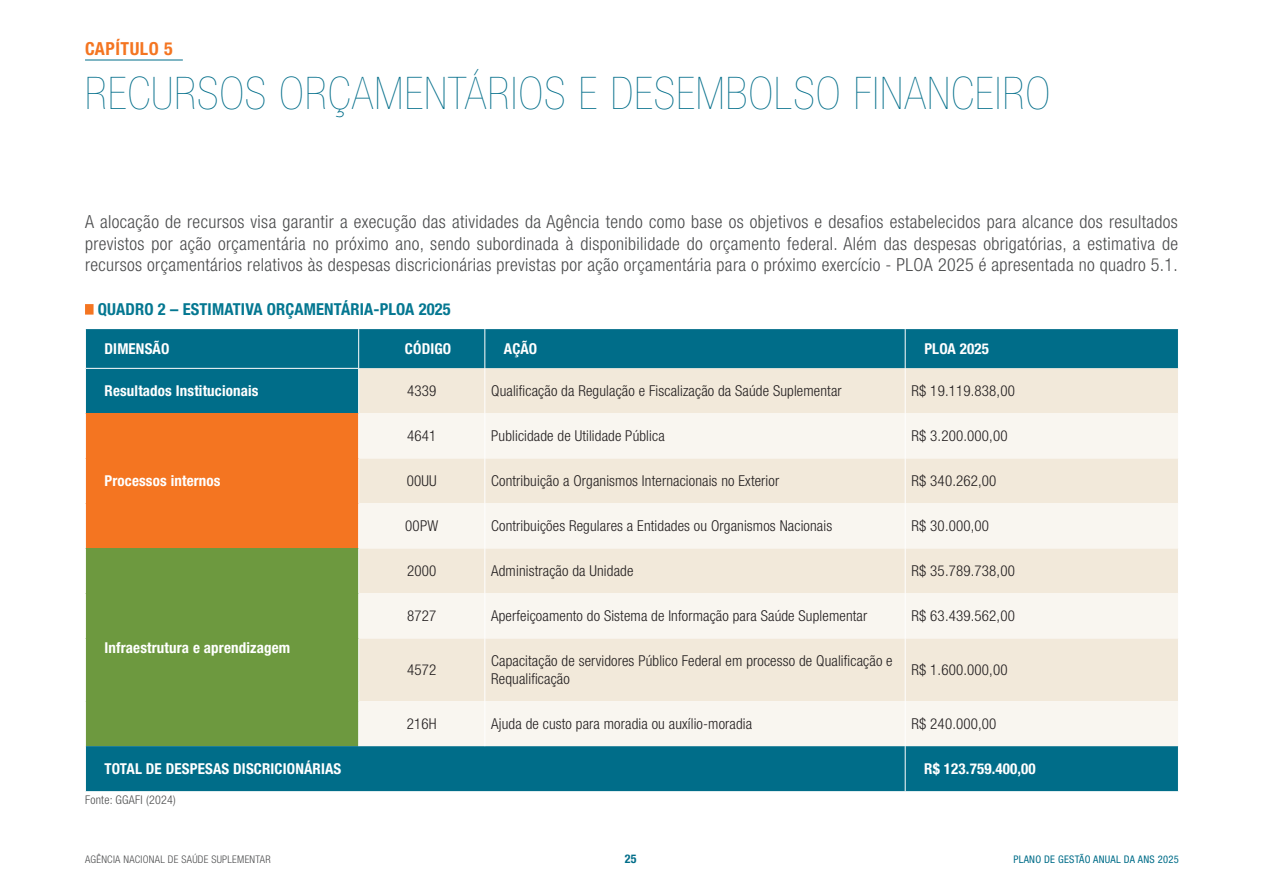
<style>
.page{position:relative;width:1263px;height:893px;background:#fff}
.page>*{position:absolute;margin:0;border:0;box-sizing:border-box;transform-origin:0 0}
.t1{font:200 condensed 45px "Helvetica Neue LT Std";letter-spacing:.03em;color:#006d89}
.t2{font:300 condensed 18px/21.6px "Helvetica Neue LT Std";letter-spacing:.02em;color:#4b4c4d;text-align:justify}
.t3{font:700 condensed 18px "Helvetica Neue LT Std";letter-spacing:.03em;color:#f47521}
.t4{font:700 condensed 16.5px "Helvetica Neue LT Std";letter-spacing:.01em;color:#047791}
.t5{font:300 condensed 15px/18px "Helvetica Neue LT Std";letter-spacing:.01em;color:#231f20}
.t6{font:700 condensed 15px "Helvetica Neue LT Std";letter-spacing:.01em;color:#fff}
.t7{font:300 condensed 12px "Helvetica Neue LT Std";letter-spacing:.02em;color:#4b4c4d}
.t8{font:700 condensed 12px "Helvetica Neue LT Std";color:#006d89}
.t9{font:300 condensed 10.5px "Helvetica Neue LT Std";letter-spacing:.025em;color:#4b4c4d}
.t10{font:condensed 10.5px "Helvetica Neue LT Std";letter-spacing:.025em;color:#006d89}
</style>
<div class="page">
<hr style="left:85px;top:60px;width:98px;height:1px;background:#006d89">
<div style="left:85px;top:304px;width:9px;height:11px;background:#f47521"></div>
<div style="left:86px;top:329px;width:1092px;height:462px;background:#006d89"></div>
<div style="left:359px;top:368px;width:819px;height:45px;background:#f2e9da"></div>
<div style="left:85px;top:413px;width:274px;height:135px;background:#f47521"></div>
<svg style="left:359px;top:413px;width:819px;height:333px;fill:#f9f6f0"></svg>
<div style="left:85px;top:548px;width:274px;height:198px;background:#6d993f"></div>
<hr style="left:358px;top:329px;width:1px;height:39px;background:#fff">
<hr style="left:484px;top:329px;width:1px;height:39px;background:#fff">
<hr style="left:905px;top:329px;width:1px;height:39px;background:#fff">
<hr style="left:484px;top:368px;width:1px;height:45px;background:#fff">
<hr style="left:905px;top:368px;width:1px;height:45px;background:#fff">
<hr style="left:484px;top:413px;width:1px;height:45px;background:#fff">
<hr style="left:905px;top:413px;width:1px;height:45px;background:#fff">
<hr style="left:484px;top:458px;width:1px;height:45px;background:#fff">
<hr style="left:905px;top:458px;width:1px;height:45px;background:#fff">
<hr style="left:484px;top:503px;width:1px;height:45px;background:#fff">
<hr style="left:905px;top:503px;width:1px;height:45px;background:#fff">
<hr style="left:484px;top:548px;width:1px;height:45px;background:#fff">
<hr style="left:905px;top:548px;width:1px;height:45px;background:#fff">
<hr style="left:484px;top:593px;width:1px;height:45px;background:#fff">
<hr style="left:905px;top:593px;width:1px;height:45px;background:#fff">
<hr style="left:484px;top:638px;width:1px;height:63px;background:#fff">
<hr style="left:905px;top:638px;width:1px;height:63px;background:#fff">
<hr style="left:484px;top:701px;width:1px;height:45px;background:#fff">
<hr style="left:905px;top:701px;width:1px;height:45px;background:#fff">
<hr style="left:358px;top:368px;width:1px;height:45px;background:#fff">
<hr style="left:86px;top:368px;width:272px;height:1px;background:#fff">
<hr style="left:85px;top:413px;width:1px;height:45px;background:#fff">
<hr style="left:358px;top:413px;width:1px;height:45px;background:#fff">
<hr style="left:85px;top:458px;width:1px;height:45px;background:#fff">
<hr style="left:358px;top:458px;width:1px;height:45px;background:#fff">
<hr style="left:85px;top:503px;width:1px;height:45px;background:#fff">
<hr style="left:358px;top:503px;width:1px;height:45px;background:#fff">
<hr style="left:85px;top:548px;width:1px;height:45px;background:#fff">
<hr style="left:358px;top:548px;width:1px;height:45px;background:#fff">
<hr style="left:85px;top:593px;width:1px;height:45px;background:#fff">
<hr style="left:358px;top:593px;width:1px;height:45px;background:#fff">
<hr style="left:85px;top:638px;width:1px;height:63px;background:#fff">
<hr style="left:358px;top:638px;width:1px;height:63px;background:#fff">
<hr style="left:85px;top:701px;width:1px;height:45px;background:#fff">
<hr style="left:358px;top:701px;width:1px;height:45px;background:#fff">
<hr style="left:905px;top:746px;width:1px;height:45px;background:#fff">
<p class="t3" style="left:85px;top:38px;width:89px">CAPÍTULO 5</p>
<h1 class="t1" style="left:85px;top:69px;width:966px">RECURSOS ORÇAMENTÁRIOS E DESEMBOLSO FINANCEIRO</h1>
<p class="t2" style="left:85px;top:211px;width:1094px">A alocação de recursos visa garantir a execução das atividades da Agência tendo como base os objetivos e desafios estabelecidos para alcance dos resultados previstos por ação orçamentária no próximo ano, sendo subordinada à disponibilidade do orçamento federal. Além das despesas obrigatórias, a estimativa de recursos orçamentários relativos às despesas discricionárias previstas por ação orçamentária para o próximo exercício - PLOA 2025 é apresentada no quadro 5.1.</p>
<p class="t4" style="left:98px;top:299px;width:355px">QUADRO 2 – ESTIMATIVA ORÇAMENTÁRIA-PLOA 2025</p>
<p class="t6" style="left:105px;top:340px;width:66px">DIMENSÃO</p>
<p class="t6" style="left:405px;top:340px;width:48px">CÓDIGO</p>
<p class="t6" style="left:504px;top:340px;width:35px">AÇÃO</p>
<p class="t6" style="left:924px;top:340px;width:66px">PLOA 2025</p>
<p class="t6" style="left:105px;top:382px;width:155px">Resultados Institucionais</p>
<p class="t5" style="left:407px;top:382px;width:31px">4339</p>
<p class="t5" style="left:491px;top:382px;width:352px">Qualificação da Regulação e Fiscalização da Saúde Suplementar</p>
<p class="t5" style="left:911px;top:382px;width:105px">R$ 19.119.838,00</p>
<p class="t6" style="left:105px;top:472px;width:118px">Processos internos</p>
<p class="t6" style="left:105px;top:638px;width:187px">Infraestrutura e aprendizagem</p>
<p class="t5" style="left:407px;top:427px;width:31px">4641</p>
<p class="t5" style="left:491px;top:427px;width:175px">Publicidade de Utilidade Pública</p>
<p class="t5" style="left:911px;top:427px;width:97px">R$ 3.200.000,00</p>
<p class="t5" style="left:407px;top:472px;width:31px">00UU</p>
<p class="t5" style="left:491px;top:472px;width:290px">Contribuição a Organismos Internacionais no Exterior</p>
<p class="t5" style="left:911px;top:472px;width:86px">R$ 340.262,00</p>
<p class="t5" style="left:405px;top:517px;width:34px">00PW</p>
<p class="t5" style="left:491px;top:517px;width:342px">Contribuições Regulares a Entidades ou Organismos Nacionais</p>
<p class="t5" style="left:911px;top:517px;width:79px">R$ 30.000,00</p>
<p class="t5" style="left:407px;top:562px;width:31px">2000</p>
<p class="t5" style="left:491px;top:562px;width:144px">Administração da Unidade</p>
<p class="t5" style="left:911px;top:562px;width:105px">R$ 35.789.738,00</p>
<p class="t5" style="left:407px;top:607px;width:31px">8727</p>
<p class="t5" style="left:491px;top:607px;width:378px">Aperfeiçoamento do Sistema de Informação para Saúde Suplementar</p>
<p class="t5" style="left:911px;top:607px;width:105px">R$ 63.439.562,00</p>
<p class="t5" style="left:407px;top:661px;width:31px">4572</p>
<p class="t5" style="left:491px;top:652px;width:403px">Capacitação de servidores Público Federal em processo de Qualificação e<br>Requalificação</p>
<p class="t5" style="left:911px;top:661px;width:97px">R$ 1.600.000,00</p>
<p class="t5" style="left:407px;top:714px;width:31px">216H</p>
<p class="t5" style="left:491px;top:714px;width:263px">Ajuda de custo para moradia ou auxílio-moradia</p>
<p class="t5" style="left:911px;top:714px;width:86px">R$ 240.000,00</p>
<p class="t6" style="left:105px;top:759px;width:238px">TOTAL DE DESPESAS DISCRICIONÁRIAS</p>
<p class="t6" style="left:924px;top:759px;width:113px">R$ 123.759.400,00</p>
<p class="t7" style="left:85px;top:793px;width:92px">Fonte: GGAFI (2024)</p>
<p class="t9" style="left:85px;top:853px;width:187px">AGÊNCIA NACIONAL DE SAÚDE SUPLEMENTAR</p>
<p class="t8" style="left:625px;top:851px;width:13px">25</p>
<p class="t10" style="left:1013px;top:853px;width:167px">PLANO DE GESTÃO ANUAL DA ANS 2025</p>
</div>
